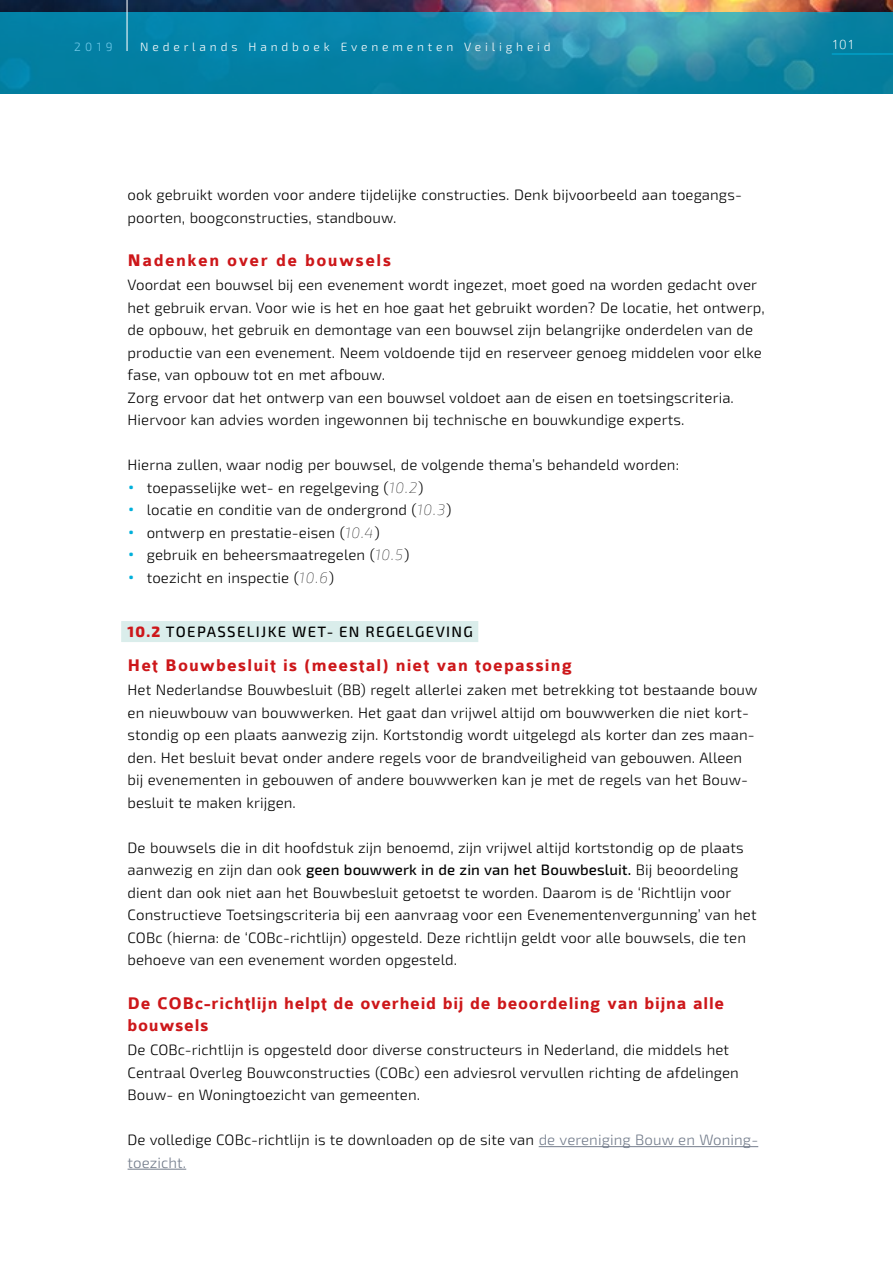
<style>
.page{position:relative;width:893px;height:1263px;background:#fff}
.page>*{position:absolute;margin:0;border:0;box-sizing:border-box;transform-origin:0 0}
.t1{font:700 18px/22.5px "Colaborate";letter-spacing:.04em;color:#cd171a}
.t2{font:700 18px "Colaborate";letter-spacing:.06em;color:#cd171a}
.t3{font:700 18px "Colaborate";letter-spacing:.08em;color:#cd171a}
.t4{font:300 15px/22.5px "Exo 2.0";letter-spacing:.005em;color:#000}
.t5{font:500 15px "Exo 2.0";letter-spacing:.09em;color:#000}
.t6{font:100 15px "Colaborate";color:#fff}
.t7{font:300 12px "Exo 2.0";letter-spacing:.32em;color:#fff}
.t8{font:300 12px "Exo 2.0";color:#6fc9e8}
.s1{font-size:21px;color:#00b0db}
.s2{font-weight:100;font-style:italic}
.s3{font-weight:800;color:#cd171a}
.s4{font-weight:500}
.s5{color:#737c8b}
</style>
<div class="page">
<img style="left:0;top:0;width:893px;height:12px">
<svg style="left:0;top:12px;width:893px;height:82px;background:#1287a7"></svg>
<hr style="left:127px;top:0;width:1px;height:51px;background:#fff">
<hr style="left:832px;top:53px;width:61px;height:2px;background:#00b0db">
<div style="left:121px;top:621px;width:357px;height:21px;background:#daedeb"></div>
<hr style="left:539px;top:1146px;width:219px;height:1px;background:#737c8b">
<hr style="left:128px;top:1169px;width:58px;height:1px;background:#737c8b">
<p class="t8" style="left:74px;top:40px;width:40px">2019</p>
<p class="t7" style="left:140px;top:40px;width:412px">Nederlands Handboek Evenementen Veiligheid</p>
<p class="t6" style="left:832px;top:36px;width:24px">101</p>
<p class="t4" style="left:128px;top:184px;width:616px">ook gebruikt worden voor andere tijdelijke constructies. Denk bijvoorbeeld aan toegangs&shy;poorten, boogconstructies, standbouw.</p>
<p class="t3" style="left:128px;top:251px;width:265px">Nadenken over de bouwsels</p>
<p class="t4" style="left:128px;top:274px;width:639px">Voordat een bouwsel bij een evenement wordt ingezet, moet goed na worden gedacht over het gebruik ervan. Voor wie is het en hoe gaat het gebruikt worden? De locatie, het ontwerp, de opbouw, het gebruik en demontage van een bouwsel zijn belangrijke onderdelen van de productie van een evenement. Neem voldoende tijd en reserveer genoeg middelen voor elke fase, van opbouw tot en met afbouw.<br>Zorg ervoor dat het ontwerp van een bouwsel voldoet aan de eisen en toetsingscriteria.<br>Hiervoor kan advies worden ingewonnen bij technische en bouwkundige experts.</p>
<p class="t4" style="left:128px;top:454px;width:553px">Hierna zullen, waar nodig per bouwsel, de volgende thema’s behandeld worden:</p>
<p class="t4" style="left:128px;top:476px;width:298px"><span class="s1">•</span> toepasselijke wet- en regelgeving (<span class="s2">10.2</span>)</p>
<p class="t4" style="left:128px;top:499px;width:325px"><span class="s1">•</span> locatie en conditie van de ondergrond (<span class="s2">10.3</span>)</p>
<p class="t4" style="left:128px;top:521px;width:254px"><span class="s1">•</span> ontwerp en prestatie-eisen (<span class="s2">10.4</span>)</p>
<p class="t4" style="left:128px;top:544px;width:283px"><span class="s1">•</span> gebruik en beheersmaatregelen (<span class="s2">10.5</span>)</p>
<p class="t4" style="left:128px;top:566px;width:208px"><span class="s1">•</span> toezicht en inspectie (<span class="s2">10.6</span>)</p>
<p class="t5" style="left:128px;top:622px;width:347px"><span class="s3">10.2</span> TOEPASSELIJKE WET- EN REGELGEVING</p>
<p class="t2" style="left:128px;top:656px;width:446px">Het Bouwbesluit is (meestal) niet van toepassing</p>
<p class="t4" style="left:128px;top:679px;width:631px">Het Nederlandse Bouwbesluit (BB) regelt allerlei zaken met betrekking tot bestaande bouw en nieuwbouw van bouwwerken. Het gaat dan vrijwel altijd om bouwwerken die niet kort&shy;stondig op een plaats aanwezig zijn. Kortstondig wordt uitgelegd als korter dan zes maan&shy;den. Het besluit bevat onder andere regels voor de brandveiligheid van gebouwen. Alleen bij evenementen in gebouwen of andere bouwwerken kan je met de regels van het Bouw&shy;besluit te maken krijgen.</p>
<p class="t4" style="left:128px;top:836px;width:630px">De bouwsels die in dit hoofdstuk zijn benoemd, zijn vrijwel altijd kortstondig op de plaats aanwezig en zijn dan ook <span class="s4">geen bouwwerk in de zin van het Bouwbesluit.</span> Bij beoordeling dient dan ook niet aan het Bouwbesluit getoetst te worden. Daarom is de ‘Richtlijn voor Constructieve Toetsingscriteria bij een aanvraag voor een Evenementenvergunning’ van het COBc (hierna: de ‘COBc-richtlijn) opgesteld. Deze richtlijn geldt voor alle bouwsels, die ten behoeve van een evenement worden opgesteld.</p>
<p class="t1" style="left:128px;top:992px;width:598px">De COBc-richtlijn helpt de overheid bij de beoordeling van bijna alle bouwsels</p>
<p class="t4" style="left:128px;top:1039px;width:613px">De COBc-richtlijn is opgesteld door diverse constructeurs in Nederland, die middels het<br>Centraal Overleg Bouwconstructies (COBc) een adviesrol vervullen richting de afdelingen<br>Bouw- en Woningtoezicht van gemeenten.</p>
<p class="t4" style="left:128px;top:1129px;width:632px">De volledige COBc-richtlijn is te downloaden op de site van <span class="s5">de vereniging Bouw en Woning&shy;toezicht.</span></p>
</div>
